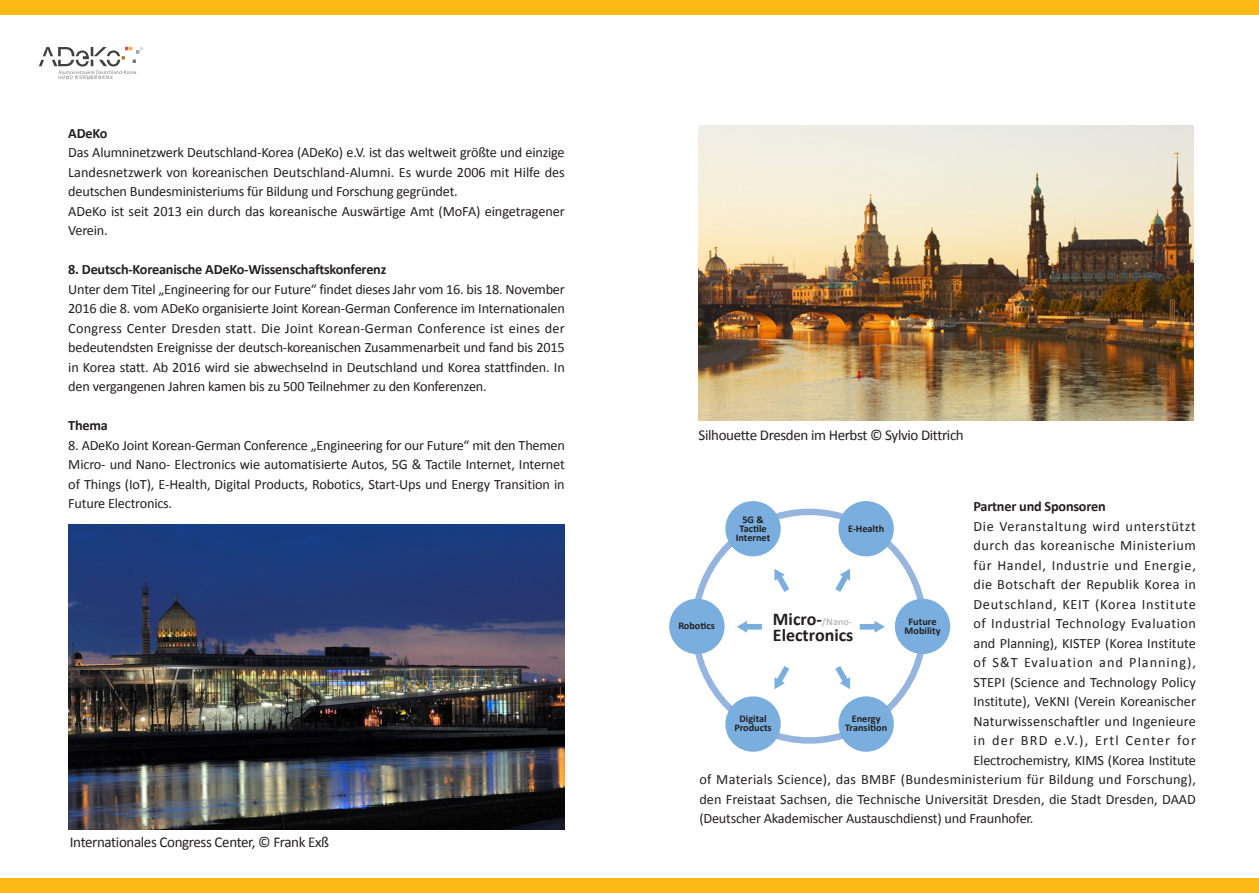
<style>
.page{position:relative;width:1259px;height:893px;background:#fff}
.page>*{position:absolute;margin:0;border:0;box-sizing:border-box;transform-origin:0 0}
.t1{font:700 18px/15.9px "Calibri";color:#231f20}
.t2{font:15px "Calibri";letter-spacing:-.025em;color:#231f20}
.t3{font:14.25px/19.5px "Calibri";color:#231f20;text-align:justify}
.t4{font:700 14.25px "Calibri";letter-spacing:-.015em;color:#231f20}
.t5{font:14.25px "Calibri";letter-spacing:.02em;color:#231f20}
.t6{font:14.25px "Calibri";letter-spacing:.035em;color:#231f20}
.t7{font:14.25px "Calibri";letter-spacing:.05em;color:#231f20}
.t8{font:14.25px "Calibri";letter-spacing:.045em;color:#231f20}
.t9{font:14.25px "Calibri";letter-spacing:.03em;color:#231f20}
.t10{font:14.25px "Calibri";letter-spacing:.07em;color:#231f20}
.t11{font:14.25px "Calibri";letter-spacing:.085em;color:#231f20}
.t12{font:700 10.2px/8.7px "Calibri";color:#231f20;text-align:center}
.s1{font-size:10.2px;color:#bcbdc0}
</style>
<div class="page">
<div style="left:0;top:0;width:1259px;height:14px;background:#fcb814"></div>
<div style="left:0;top:879px;width:1259px;height:14px;background:#fcb814"></div>
<img style="left:68px;top:524px;width:497px;height:305px">
<img style="left:698px;top:126px;width:495px;height:295px">
<svg style="left:39px;top:47px;width:104px;height:32px"></svg>
<div style="left:725px;top:501px;width:55px;height:55px;background:#79aede;border-radius:50%"></div>
<div style="left:838px;top:501px;width:56px;height:55px;background:#79aede;border-radius:50%"></div>
<div style="left:725px;top:696px;width:55px;height:56px;background:#79aede;border-radius:50%"></div>
<div style="left:669px;top:599px;width:55px;height:55px;background:#79aede;border-radius:50%"></div>
<div style="left:895px;top:599px;width:55px;height:55px;background:#79aede;border-radius:50%"></div>
<div style="left:838px;top:696px;width:56px;height:56px;background:#79aede;border-radius:50%"></div>
<svg style="left:774px;top:569px;width:15px;height:23px"></svg>
<svg style="left:835px;top:569px;width:15px;height:23px"></svg>
<svg style="left:774px;top:666px;width:15px;height:23px"></svg>
<svg style="left:737px;top:621px;width:25px;height:12px"></svg>
<svg style="left:860px;top:621px;width:25px;height:12px"></svg>
<svg style="left:835px;top:666px;width:15px;height:23px"></svg>
<p class="t4" style="left:68px;top:124px;width:41px">ADeKo</p>
<p class="t3" style="left:68px;top:142px;width:498px">Das Alumninetzwerk Deutschland-Korea (ADeKo) e.V. ist das weltweit größte und einzige Landesnetzwerk von koreanischen Deutschland-Alumni. Es wurde 2006 mit Hilfe des deutschen Bundesministeriums für Bildung und Forschung gegründet.</p>
<p class="t3" style="left:68px;top:200px;width:498px">ADeKo ist seit 2013 ein durch das koreanische Auswärtige Amt (MoFA) eingetragener<br>Verein.</p>
<p class="t4" style="left:68px;top:261px;width:319px">8. Deutsch-Koreanische ADeKo-Wissenschaftskonferenz</p>
<p class="t3" style="left:68px;top:278px;width:498px">Unter dem Titel „Engineering for our Future“ findet dieses Jahr vom 16. bis 18. November 2016 die 8. vom ADeKo organisierte Joint Korean-German Conference im Internationalen Congress Center Dresden statt. Die Joint Korean-German Conference ist eines der bedeutendsten Ereignisse der deutsch-koreanischen Zusammenarbeit und fand bis 2015 in Korea statt. Ab 2016 wird sie abwechselnd in Deutschland und Korea stattfinden. In den vergangenen Jahren kamen bis zu 500 Teilnehmer zu den Konferenzen.</p>
<p class="t4" style="left:68px;top:417px;width:41px">Thema</p>
<p class="t3" style="left:68px;top:434px;width:498px">8. ADeKo Joint Korean-German Conference „Engineering for our Future“ mit den Themen Micro- und Nano- Electronics wie automatisierte Autos, 5G &amp; Tactile Internet, Internet of Things (IoT), E-Health, Digital Products, Robotics, Start-Ups und Energy Transition in Future Electronics.</p>
<p class="t2" style="left:70px;top:833px;width:261px">Internationales Congress Center, © Frank Exß</p>
<p class="t2" style="left:698px;top:426px;width:267px">Silhouette Dresden im Herbst © Sylvio Dittrich</p>
<p class="t4" style="left:973px;top:498px;width:134px">Partner und Sponsoren</p>
<p class="t8" style="left:973px;top:517px;width:224px">Die Veranstaltung wird unterstützt</p>
<p class="t6" style="left:973px;top:537px;width:224px">durch das koreanische Ministerium</p>
<p class="t7" style="left:973px;top:556px;width:224px">für Handel, Industrie und Energie,</p>
<p class="t9" style="left:973px;top:576px;width:224px">die Botschaft der Republik Korea in</p>
<p class="t7" style="left:973px;top:595px;width:224px">Deutschland, KEIT (Korea Institute</p>
<p class="t6" style="left:973px;top:615px;width:224px">of Industrial Technology Evaluation</p>
<p class="t3" style="left:973px;top:633px;width:224px">and Planning), KISTEP (Korea Institute</p>
<p class="t10" style="left:973px;top:654px;width:224px">of S&amp;T Evaluation and Planning),</p>
<p class="t3" style="left:973px;top:672px;width:224px">STEPI (Science and Technology Policy</p>
<p class="t3" style="left:973px;top:691px;width:224px">Institute), VeKNI (Verein Koreanischer</p>
<p class="t3" style="left:973px;top:711px;width:224px">Naturwissenschaftler und Ingenieure</p>
<p class="t11" style="left:973px;top:732px;width:224px">in der BRD e.V.), Ertl Center for</p>
<p class="t3" style="left:973px;top:750px;width:224px">Electrochemistry, KIMS (Korea Institute</p>
<p class="t5" style="left:699px;top:771px;width:498px">of Materials Science), das BMBF (Bundesministerium für Bildung und Forschung),</p>
<p class="t3" style="left:699px;top:789px;width:498px">den Freistaat Sachsen, die Technische Universität Dresden, die Stadt Dresden, DAAD</p>
<p class="t3" style="left:699px;top:808px;width:335px">(Deutscher Akademischer Austauschdienst) und Fraunhofer.</p>
<p class="t12" style="left:736px;top:515px;width:36px">5G &amp;<br>Tactile<br>Internet</p>
<p class="t12" style="left:848px;top:524px;width:38px">E-Health</p>
<p class="t12" style="left:678px;top:621px;width:38px">Robotics</p>
<p class="t1" style="left:773px;top:610px;width:82px">Micro-<span class="s1">/Nano-<br></span>Electronics</p>
<p class="t12" style="left:904px;top:617px;width:37px">Future<br>Mobility</p>
<p class="t12" style="left:734px;top:714px;width:39px">Digital<br>Products</p>
<p class="t12" style="left:845px;top:714px;width:44px">Energy<br>Transition</p>
</div>
